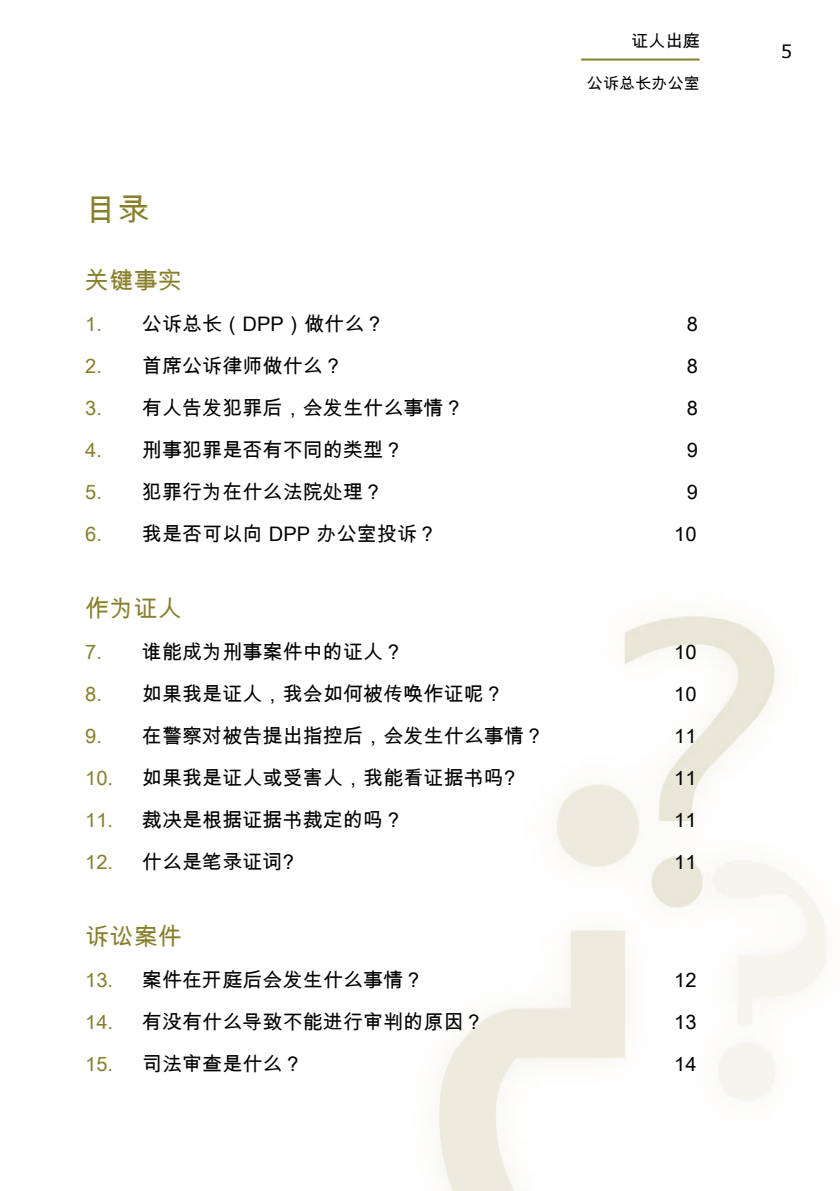
<style>
.page{position:relative;width:840px;height:1191px;background:#fff}
.page>*{position:absolute;margin:0;border:0;box-sizing:border-box;transform-origin:0 0}
.t1{font:32px "Arial Unicode MS";color:#887f2a}
.t2{font:24px "Arial Unicode MS";letter-spacing:.01em;color:#887f2a}
.t3{font:20px "Arial Unicode MS";letter-spacing:.005em;color:#000}
.t4{font:17px "Arial Unicode MS";color:#000}
.t5{font:16px "Arial Unicode MS";letter-spacing:.01em;color:#000}
.s1{color:#887f2a}
</style>
<div class="page">
<img style="left:434px;top:616px;width:394px;height:575px">
<hr style="left:581px;top:59px;width:118px;height:2px;background:#887f2a">
<h1 class="t1" style="left:85px;top:187px;width:66px">目录</h1>
<p class="t4" style="left:631px;top:28px;width:70px">证人出庭</p>
<p class="t5" style="left:586px;top:72px;width:114px">公诉总长办公室</p>
<p class="t2" style="left:85px;top:263px;width:98px">关键事实</p>
<p class="t3" style="left:85px;top:309px;width:301px"><span class="s1">1.</span> 公诉总长（DPP）做什么？</p>
<p class="t3" style="left:686px;top:309px;width:13px">8</p>
<p class="t3" style="left:85px;top:351px;width:259px"><span class="s1">2.</span> 首席公诉律师做什么？</p>
<p class="t3" style="left:686px;top:351px;width:13px">8</p>
<p class="t3" style="left:85px;top:393px;width:380px"><span class="s1">3.</span> 有人告发犯罪后，会发生什么事情？</p>
<p class="t3" style="left:686px;top:393px;width:13px">8</p>
<p class="t3" style="left:85px;top:435px;width:319px"><span class="s1">4.</span> 刑事犯罪是否有不同的类型？</p>
<p class="t3" style="left:686px;top:435px;width:13px">9</p>
<p class="t3" style="left:85px;top:477px;width:299px"><span class="s1">5.</span> 犯罪行为在什么法院处理？</p>
<p class="t3" style="left:686px;top:477px;width:13px">9</p>
<p class="t3" style="left:85px;top:520px;width:353px"><span class="s1">6.</span> 我是否可以向 DPP 办公室投诉？</p>
<p class="t3" style="left:673px;top:520px;width:24px">10</p>
<p class="t2" style="left:85px;top:591px;width:98px">作为证人</p>
<p class="t3" style="left:85px;top:637px;width:319px"><span class="s1">7.</span> 谁能成为刑事案件中的证人？</p>
<p class="t3" style="left:673px;top:637px;width:24px">10</p>
<p class="t3" style="left:85px;top:679px;width:420px"><span class="s1">8.</span> 如果我是证人，我会如何被传唤作证呢？</p>
<p class="t3" style="left:673px;top:679px;width:24px">10</p>
<p class="t3" style="left:85px;top:721px;width:460px"><span class="s1">9.</span> 在警察对被告提出指控后，会发生什么事情？</p>
<p class="t3" style="left:673px;top:721px;width:24px">11</p>
<p class="t3" style="left:85px;top:763px;width:431px"><span class="s1">10.</span> 如果我是证人或受害人，我能看证据书吗?</p>
<p class="t3" style="left:673px;top:763px;width:24px">11</p>
<p class="t3" style="left:85px;top:805px;width:319px"><span class="s1">11.</span> 裁决是根据证据书裁定的吗？</p>
<p class="t3" style="left:673px;top:805px;width:24px">11</p>
<p class="t3" style="left:85px;top:847px;width:210px"><span class="s1">12.</span> 什么是笔录证词?</p>
<p class="t3" style="left:673px;top:847px;width:24px">11</p>
<p class="t2" style="left:85px;top:919px;width:98px">诉讼案件</p>
<p class="t3" style="left:85px;top:965px;width:340px"><span class="s1">13.</span> 案件在开庭后会发生什么事情？</p>
<p class="t3" style="left:673px;top:965px;width:24px">12</p>
<p class="t3" style="left:85px;top:1007px;width:400px"><span class="s1">14.</span> 有没有什么导致不能进行审判的原因？</p>
<p class="t3" style="left:673px;top:1007px;width:24px">13</p>
<p class="t3" style="left:85px;top:1049px;width:219px"><span class="s1">15.</span> 司法审查是什么？</p>
<p class="t3" style="left:673px;top:1049px;width:24px">14</p>
</div>
